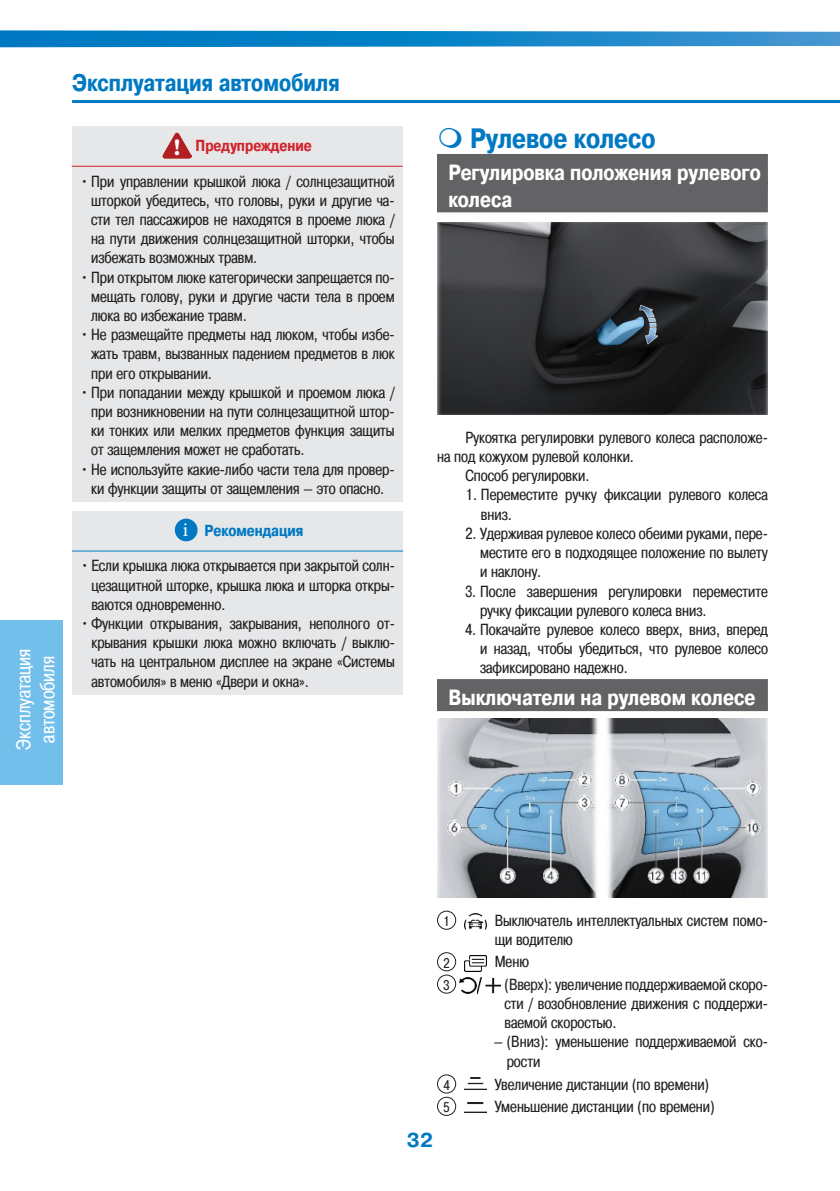
<style>
.page{position:relative;width:840px;height:1191px;background:#fff}
.page>*{position:absolute;margin:0;border:0;box-sizing:border-box;transform-origin:0 0}
.t1{font:700 28px "Pragmatica Cond C";color:#0079c2}
.t2{font:700 24px "Pragmatica Cond C";color:#0079c2}
.t3{font:700 22px/26.4px "Pragmatica Cond C";color:#fff}
.t4{font:20px/24px "Pragmatica Cond C";color:#fff;text-align:center}
.t5{font:700 20px "Pragmatica C";color:#0079c2}
.t6{font:16px/19.2px "Pragmatica Cond C";color:#231f20;text-align:justify}
.t7{font:700 16px "Pragmatica Cond C";color:#d1232a}
.t8{font:700 16px "Pragmatica Cond C";color:#0079c2}
.t9{font:14px "Pragmatica Cond C";color:#231f20}
.s1{font-family:"Minion Pro";font-weight:400;font-size:20px;color:#fff}
</style>
<div class="page">
<svg style="left:0;top:30px;width:839px;height:17px;background:#258ecc"></svg>
<hr style="left:72px;top:100px;width:767px;height:3px;background:#0079c2">
<div style="left:0;top:620px;width:62px;height:164px;background:#72bfeb"></div>
<hr style="left:402px;top:249px;width:1px;height:32px;background:#636366">
<div style="left:437px;top:154px;width:330px;height:32px;background:#636366"></div>
<div style="left:437px;top:180px;width:330px;height:32px;background:#636366"></div>
<div style="left:437px;top:679px;width:330px;height:32px;background:#636366"></div>
<div style="left:437px;top:910px;width:19px;height:19px;border:1px solid #231f20;border-radius:50%"></div>
<img style="left:464px;top:913px;width:22px;height:16px">
<div style="left:437px;top:952px;width:19px;height:19px;border:1px solid #231f20;border-radius:50%"></div>
<img style="left:464px;top:955px;width:22px;height:16px">
<div style="left:437px;top:974px;width:19px;height:19px;border:1px solid #231f20;border-radius:50%"></div>
<img style="left:459px;top:977px;width:41px;height:16px">
<div style="left:437px;top:1074px;width:19px;height:19px;border:1px solid #231f20;border-radius:50%"></div>
<img style="left:464px;top:1077px;width:22px;height:12px">
<div style="left:437px;top:1096px;width:19px;height:19px;border:1px solid #231f20;border-radius:50%"></div>
<img style="left:464px;top:1103px;width:22px;height:9px">
<div style="left:72px;top:126px;width:330px;height:376px;background:#e6e7e9"></div>
<hr style="left:72px;top:166px;width:330px;height:1px;background:#d1232a">
<img style="left:162px;top:132px;width:30px;height:26px">
<div style="left:72px;top:511px;width:331px;height:183px;background:#e6e7e9"></div>
<hr style="left:72px;top:550px;width:331px;height:1px;background:#0079c2">
<div style="left:175px;top:518px;width:22px;height:23px;background:#0079c2;border-radius:50%"></div>
<img style="left:437px;top:222px;width:330px;height:192px">
<img style="left:437px;top:718px;width:330px;height:179px">
<p class="t4" style="left:11px;top:749px;width:102px;rotate:-90deg">Эксплуатация автомобиля</p>
<h2 class="t2" style="left:72px;top:69px;width:269px">Эксплуатация автомобиля</h2>
<p class="t7" style="left:195px;top:136px;width:118px">Предупреждение</p>
<p class="t6" style="left:91px;top:171px;width:305px;text-indent:-11px">•При управлении крышкой люка / солнцезащитной шторкой убедитесь, что головы, руки и другие ча&shy;сти тел пассажиров не находятся в проеме люка / на пути движения солнцезащитной шторки, чтобы избежать возможных травм.</p>
<p class="t6" style="left:91px;top:267px;width:305px;text-indent:-11px">•При открытом люке категорически запрещается по&shy;мещать голову, руки и другие части тела в проем люка во избежание травм.</p>
<p class="t6" style="left:91px;top:325px;width:305px;text-indent:-11px">•Не размещайте предметы над люком, чтобы избе&shy;жать травм, вызванных падением предметов в люк при его открывании.</p>
<p class="t6" style="left:91px;top:383px;width:305px;text-indent:-11px">•При попадании между крышкой и проемом люка / при возникновении на пути солнцезащитной штор&shy;ки тонких или мелких предметов функция защиты от защемления может не сработать.</p>
<p class="t6" style="left:80px;top:459px;width:316px;text-align:center">•Не используйте какие-либо части тела для провер&shy;ки функции защиты от защемления — это опасно.</p>
<p class="t8" style="left:183px;top:521px;width:122px"><span class="s1">i</span> Рекомендация</p>
<p class="t6" style="left:91px;top:556px;width:305px;text-indent:-11px">•Если крышка люка открывается при закрытой солн&shy;цезащитной шторке, крышка люка и шторка откры&shy;ваются одновременно.</p>
<p class="t6" style="left:91px;top:614px;width:305px;text-indent:-11px">•Функции открывания, закрывания, неполного от&shy;крывания крышки люка можно включать / выклю&shy;чать на центральном дисплее на экране «Системы автомобиля» в меню «Двери и окна».</p>
<h1 class="t1" style="left:470px;top:123px;width:187px">Рулевое колесо</h1>
<h3 class="t3" style="left:448px;top:160px;width:314px">Регулировка положения рулевого колеса</h3>
<p class="t6" style="left:465px;top:428px;width:304px">Рукоятка регулировки рулевого колеса расположе-</p>
<p class="t6" style="left:437px;top:447px;width:198px">на под кожухом рулевой колонки.</p>
<p class="t6" style="left:465px;top:466px;width:125px">Способ регулировки.</p>
<p class="t6" style="left:480px;top:485px;width:288px;text-indent:-16px">1. Переместите ручку фиксации рулевого колеса вниз.</p>
<p class="t6" style="left:480px;top:524px;width:289px;text-indent:-15px">2. Удерживая рулевое колесо обеими руками, пере&shy;местите его в подходящее положение по вылету и наклону.</p>
<p class="t6" style="left:480px;top:581px;width:289px;text-indent:-15px">3. После завершения регулировки переместите ручку фиксации рулевого колеса вниз.</p>
<p class="t6" style="left:479px;top:620px;width:289px;text-indent:-15px">4. Покачайте рулевое колесо вверх, вниз, вперед и назад, чтобы убедиться, что рулевое колесо зафиксировано надежно.</p>
<h3 class="t3" style="left:448px;top:684px;width:308px">Выключатели на рулевом колесе</h3>
<p class="t5" style="left:407px;top:1128px;width:27px">32</p>
<p class="t9" style="left:443px;top:913px;width:8px">1</p>
<p class="t6" style="left:494px;top:910px;width:274px">Выключатель интеллектуальных систем помо&shy;щи водителю</p>
<p class="t9" style="left:443px;top:955px;width:8px">2</p>
<p class="t6" style="left:494px;top:952px;width:36px">Меню</p>
<p class="t9" style="left:443px;top:977px;width:8px">3</p>
<p class="t6" style="left:504px;top:974px;width:265px">(Вверх): увеличение поддерживаемой скоро&shy;сти / возобновление движения с поддержи&shy;ваемой скоростью.</p>
<p class="t6" style="left:506px;top:1032px;width:262px;text-indent:-13px">– (Вниз): уменьшение поддерживаемой ско&shy;рости</p>
<p class="t9" style="left:443px;top:1077px;width:7px">4</p>
<p class="t6" style="left:494px;top:1074px;width:216px">Увеличение дистанции (по времени)</p>
<p class="t9" style="left:443px;top:1099px;width:8px">5</p>
<p class="t6" style="left:494px;top:1096px;width:221px">Уменьшение дистанции (по времени)</p>
</div>
